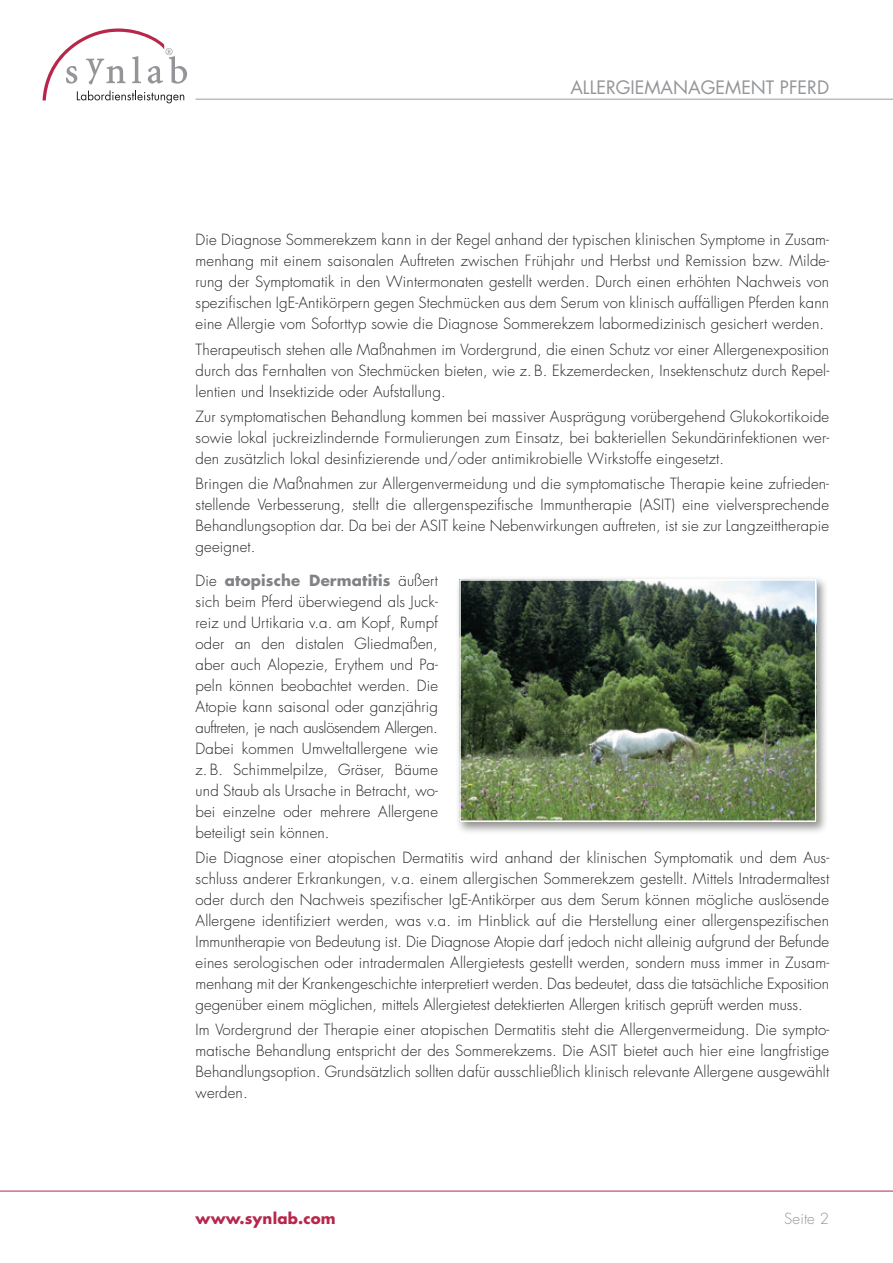
<style>
.page{position:relative;width:893px;height:1263px;background:#fff}
.page>*{position:absolute;margin:0;border:0;box-sizing:border-box;transform-origin:0 0}
.t1{font:18px "Futura";color:#939598}
.t2{font:300 15px/21px "Futura";letter-spacing:.01em;color:#231f20;text-align:justify}
.t3{font:700 15px "Futura";letter-spacing:.01em;color:#b6274b}
.t4{font:300 15px "Futura";letter-spacing:.01em;color:#939598}
.s1{font-weight:700;color:#808285}
</style>
<div class="page">
<hr style="left:196px;top:99px;width:697px;height:1px;background:#bcbdc0">
<svg style="left:43px;top:28px;width:144px;height:75px"></svg>
<hr style="left:0;top:1191px;width:893px;height:1px;background:#b6274b">
<div style="left:455px;top:575px;width:374px;height:259px;background:#231f20;opacity:.5"></div>
<img style="left:462px;top:582px;width:351px;height:237px">
<div style="left:459px;top:579px;width:357px;height:243px;border:2px solid #fff"></div>
<p class="t1" style="left:570px;top:76px;width:260px">ALLERGIEMANAGEMENT PFERD</p>
<p class="t2" style="left:196px;top:230px;width:635px">Die Diagnose Sommerekzem kann in der Regel anhand der typischen klinischen Symptome in Zusam&shy;menhang mit einem saisonalen Auftreten zwischen Frühjahr und Herbst und Remission bzw. Milde&shy;rung der Symptomatik in den Wintermonaten gestellt werden. Durch einen erhöhten Nachweis von spezifischen IgE-Antikörpern gegen Stechmücken aus dem Serum von klinisch auffälligen Pferden kann eine Allergie vom Soforttyp sowie die Diagnose Sommerekzem labormedizinisch gesichert werden.</p>
<p class="t2" style="left:196px;top:339px;width:635px">Therapeutisch stehen alle Maßnahmen im Vordergrund, die einen Schutz vor einer Allergenexposition durch das Fernhalten von Stechmücken bieten, wie z. B. Ekzemerdecken, Insektenschutz durch Repel&shy;lentien und Insektizide oder Aufstallung.</p>
<p class="t2" style="left:196px;top:406px;width:635px">Zur symptomatischen Behandlung kommen bei massiver Ausprägung vorübergehend Glukokortikoide sowie lokal juckreizlindernde Formulierungen zum Einsatz, bei bakteriellen Sekundärinfektionen wer&shy;den zusätzlich lokal desinfizierende und/oder antimikrobielle Wirkstoffe eingesetzt.</p>
<p class="t2" style="left:196px;top:474px;width:635px">Bringen die Maßnahmen zur Allergenvermeidung und die symptomatische Therapie keine zufrieden&shy;stellende Verbesserung, stellt die allergenspezifische Immuntherapie (ASIT) eine vielversprechende Behandlungsoption dar. Da bei der ASIT keine Nebenwirkungen auftreten, ist sie zur Langzeittherapie geeignet.</p>
<p class="t2" style="left:196px;top:570px;width:244px">Die <span class="s1">atopische Dermatitis</span> äußert sich beim Pferd überwiegend als Juck&shy;reiz und Urtikaria v.a. am Kopf, Rumpf oder an den distalen Gliedmaßen, aber auch Alopezie, Erythem und Pa&shy;peln können beobachtet werden. Die Atopie kann saisonal oder ganzjährig auftreten, je nach auslösendem Allergen.<br>Dabei kommen Umweltallergene wie z. B. Schimmelpilze, Gräser, Bäume und Staub als Ursache in Betracht, wo&shy;bei einzelne oder mehrere Allergene beteiligt sein können.</p>
<p class="t2" style="left:196px;top:848px;width:635px">Die Diagnose einer atopischen Dermatitis wird anhand der klinischen Symptomatik und dem Aus&shy;schluss anderer Erkrankungen, v.a. einem allergischen Sommerekzem gestellt. Mittels Intradermaltest oder durch den Nachweis spezifischer IgE-Antikörper aus dem Serum können mögliche auslösende Allergene identifiziert werden, was v.a. im Hinblick auf die Herstellung einer allergenspezifischen Immuntherapie von Bedeutung ist. Die Diagnose Atopie darf jedoch nicht alleinig aufgrund der Befunde eines serologischen oder intradermalen Allergietests gestellt werden, sondern muss immer in Zusam&shy;menhang mit der Krankengeschichte interpretiert werden. Das bedeutet, dass die tatsächliche Exposition gegenüber einem möglichen, mittels Allergietest detektierten Allergen kritisch geprüft werden muss.</p>
<p class="t2" style="left:196px;top:1020px;width:635px">Im Vordergrund der Therapie einer atopischen Dermatitis steht die Allergenvermeidung. Die sympto&shy;matische Behandlung entspricht der des Sommerekzems. Die ASIT bietet auch hier eine langfristige Behandlungsoption. Grundsätzlich sollten dafür ausschließlich klinisch relevante Allergene ausgewählt werden.</p>
<p class="t3" style="left:196px;top:1209px;width:142px">www.synlab.com</p>
<p class="t4" style="left:784px;top:1210px;width:46px">Seite 2</p>
</div>
